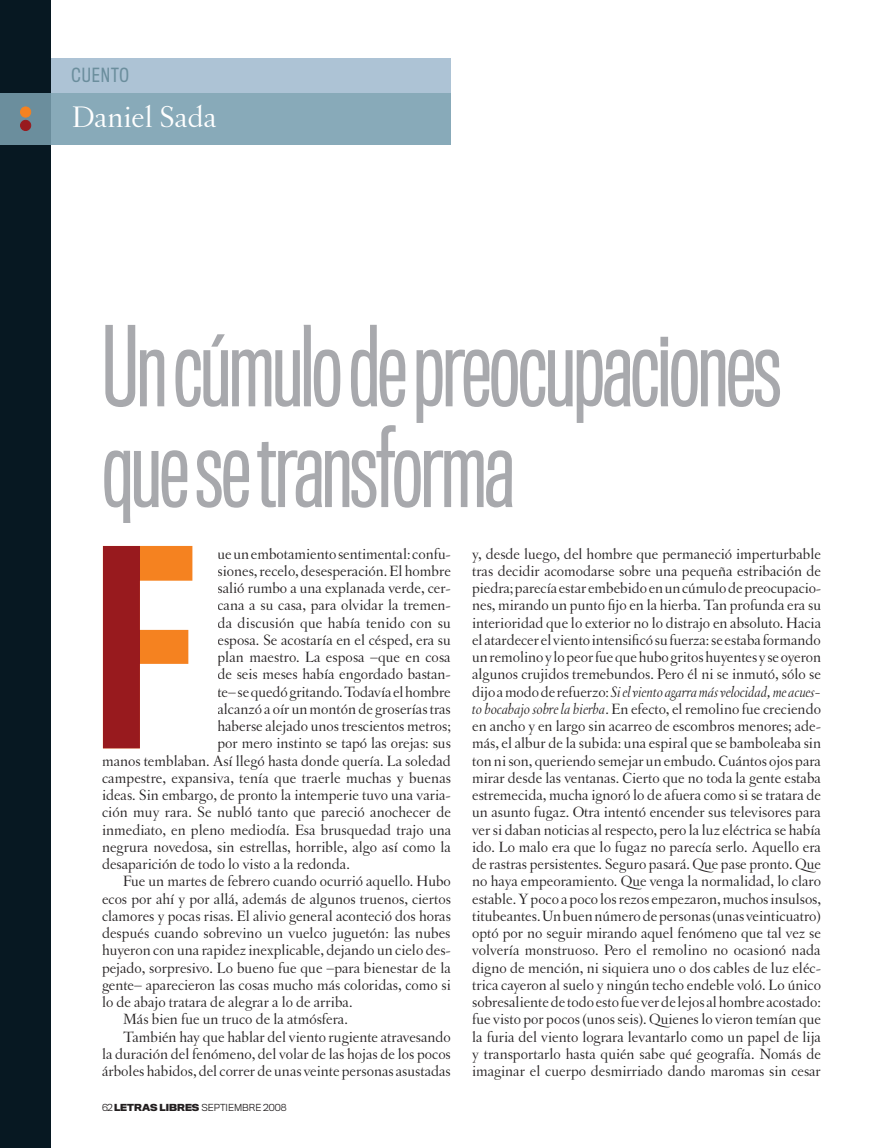
<style>
.page{position:relative;width:893px;height:1148px;background:#fff}
.page>*{position:absolute;margin:0;border:0;box-sizing:border-box;transform-origin:0 0}
.t1{font:102px/100.8px "Titling Gothic FB Comp";letter-spacing:-.02em;color:#a8a9ad}
.t2{font:31.5px "Letras Oldstyle";color:#fff}
.t3{font:18px "Titling Gothic FB Cond";letter-spacing:.05em;color:#6b8e9d}
.t4{font:15.75px/17.2px "Letras Oldstyle";color:#231f20;text-align:justify}
.t5{font:300 9px "Titling Gothic FB Normal";color:#231f20}
.s1{font-weight:700}
.s2{font-style:italic}
</style>
<div class="page">
<div style="left:51px;top:93px;width:400px;height:52px;background:#88aab9"></div>
<div style="left:51px;top:58px;width:400px;height:35px;background:#adc3d5"></div>
<div style="left:0;top:0;width:51px;height:1148px;background:#071822"></div>
<div style="left:0;top:93px;width:51px;height:52px;background:#6b8e9d"></div>
<div style="left:21px;top:107px;width:10px;height:10px;background:#f58220;border-radius:50%"></div>
<div style="left:20px;top:107px;width:11px;height:10px;border:1px solid #f58220;border-radius:50%"></div>
<div style="left:21px;top:120px;width:10px;height:11px;background:#981a1e;border-radius:50%"></div>
<div style="left:20px;top:120px;width:11px;height:11px;border:1px solid #981a1e;border-radius:50%"></div>
<svg style="left:139px;top:546px;width:53px;height:202px"></svg>
<div style="left:103px;top:546px;width:36px;height:202px;background:#981a1e"></div>
<p class="t3" style="left:72px;top:64px;width:59px">CUENTO</p>
<h2 class="t2" style="left:72px;top:100px;width:146px">Daniel Sada</h2>
<h1 class="t1" style="left:102px;top:317px;width:681px">Un cúmulo de preocupaciones que se transforma</h1>
<p class="t4" style="left:217px;top:545px;width:235px">ue un embotamiento sentimental: confu-</p>
<p class="t4" style="left:217px;top:562px;width:235px">siones, recelo, desesperación. El hombre</p>
<p class="t4" style="left:217px;top:579px;width:235px">salió rumbo a una explanada verde, cer-</p>
<p class="t4" style="left:217px;top:597px;width:235px">cana a su casa, para olvidar la tremen-</p>
<p class="t4" style="left:217px;top:614px;width:235px">da discusión que había tenido con su</p>
<p class="t4" style="left:217px;top:631px;width:235px">esposa. Se acostaría en el césped, era su</p>
<p class="t4" style="left:217px;top:648px;width:235px">plan maestro. La esposa –que en cosa</p>
<p class="t4" style="left:217px;top:666px;width:235px">de seis meses había engordado bastan-</p>
<p class="t4" style="left:217px;top:683px;width:235px">te– se quedó gritando. Todavía el hombre</p>
<p class="t4" style="left:217px;top:700px;width:235px">alcanzó a oír un montón de groserías tras</p>
<p class="t4" style="left:217px;top:717px;width:235px">haberse alejado unos trescientos metros;</p>
<p class="t4" style="left:217px;top:735px;width:235px">por mero instinto se tapó las orejas: sus</p>
<p class="t4" style="left:102px;top:752px;width:350px">manos temblaban. Así llegó hasta donde quería. La soledad</p>
<p class="t4" style="left:102px;top:769px;width:351px">campestre, expansiva, tenía que traerle muchas y buenas</p>
<p class="t4" style="left:102px;top:786px;width:350px">ideas. Sin embargo, de pronto la intemperie tuvo una varia-</p>
<p class="t4" style="left:102px;top:804px;width:350px">ción muy rara. Se nubló tanto que pareció anochecer de</p>
<p class="t4" style="left:102px;top:821px;width:351px">inmediato, en pleno mediodía. Esa brusquedad trajo una</p>
<p class="t4" style="left:102px;top:838px;width:350px">negrura novedosa, sin estrellas, horrible, algo así como la</p>
<p class="t4" style="left:102px;top:855px;width:249px">desaparición de todo lo visto a la redonda.</p>
<p class="t4" style="left:123px;top:873px;width:329px">Fue un martes de febrero cuando ocurrió aquello. Hubo</p>
<p class="t4" style="left:102px;top:890px;width:350px">ecos por ahí y por allá, además de algunos truenos, ciertos</p>
<p class="t4" style="left:102px;top:907px;width:350px">clamores y pocas risas. El alivio general aconteció dos horas</p>
<p class="t4" style="left:102px;top:924px;width:350px">después cuando sobrevino un vuelco juguetón: las nubes</p>
<p class="t4" style="left:102px;top:942px;width:350px">huyeron con una rapidez inexplicable, dejando un cielo des-</p>
<p class="t4" style="left:102px;top:959px;width:350px">pejado, sorpresivo. Lo bueno fue que –para bienestar de la</p>
<p class="t4" style="left:102px;top:976px;width:350px">gente– aparecieron las cosas mucho más coloridas, como si</p>
<p class="t4" style="left:102px;top:993px;width:252px">lo de abajo tratara de alegrar a lo de arriba.</p>
<p class="t4" style="left:123px;top:1011px;width:226px">Más bien fue un truco de la atmósfera.</p>
<p class="t4" style="left:123px;top:1028px;width:329px">También hay que hablar del viento rugiente atravesando</p>
<p class="t4" style="left:102px;top:1045px;width:350px">la duración del fenómeno, del volar de las hojas de los pocos</p>
<p class="t4" style="left:102px;top:1062px;width:350px">árboles habidos, del correr de unas veinte personas asustadas</p>
<p class="t5" style="left:102px;top:1102px;width:186px">62 <span class="s1">LETRAS LIBRES</span> SEPTIEMBRE 2008</p>
<p class="t4" style="left:472px;top:545px;width:350px">y, desde luego, del hombre que permaneció imperturbable tras decidir acomodarse sobre una pequeña estribación de piedra; parecía estar embebido en un cúmulo de preocupacio&shy;nes, mirando un punto fijo en la hierba. Tan profunda era su interioridad que lo exterior no lo distrajo en absoluto. Hacia el atardecer el viento intensificó su fuerza: se estaba formando un remolino y lo peor fue que hubo gritos huyentes y se oyeron algunos crujidos tremebundos. Pero él ni se inmutó, sólo se dijo a modo de refuerzo: <span class="s2">Si el viento agarra más velocidad, me acues&shy;to bocabajo sobre la hierba</span>. En efecto, el remolino fue creciendo en ancho y en largo sin acarreo de escombros menores; ade&shy;más, el albur de la subida: una espiral que se bamboleaba sin ton ni son, queriendo semejar un embudo. Cuántos ojos para mirar desde las ventanas. Cierto que no toda la gente estaba estremecida, mucha ignoró lo de afuera como si se tratara de un asunto fugaz. Otra intentó encender sus televisores para ver si daban noticias al respecto, pero la luz eléctrica se había ido. Lo malo era que lo fugaz no parecía serlo. Aquello era de rastras persistentes. Seguro pasará. Que pase pronto. Que no haya empeoramiento. Que venga la normalidad, lo claro estable. Y poco a poco los rezos empezaron, muchos insulsos, titubeantes. Un buen número de personas (unas veinticuatro) optó por no seguir mirando aquel fenómeno que tal vez se volvería monstruoso. Pero el remolino no ocasionó nada digno de mención, ni siquiera uno o dos cables de luz eléc&shy;trica cayeron al suelo y ningún techo endeble voló. Lo único sobresaliente de todo esto fue ver de lejos al hombre acostado: fue visto por pocos (unos seis). Quienes lo vieron temían que la furia del viento lograra levantarlo como un papel de lija y transportarlo hasta quién sabe qué geografía. Nomás de imaginar el cuerpo desmirriado dando maromas sin cesar</p>
</div>
